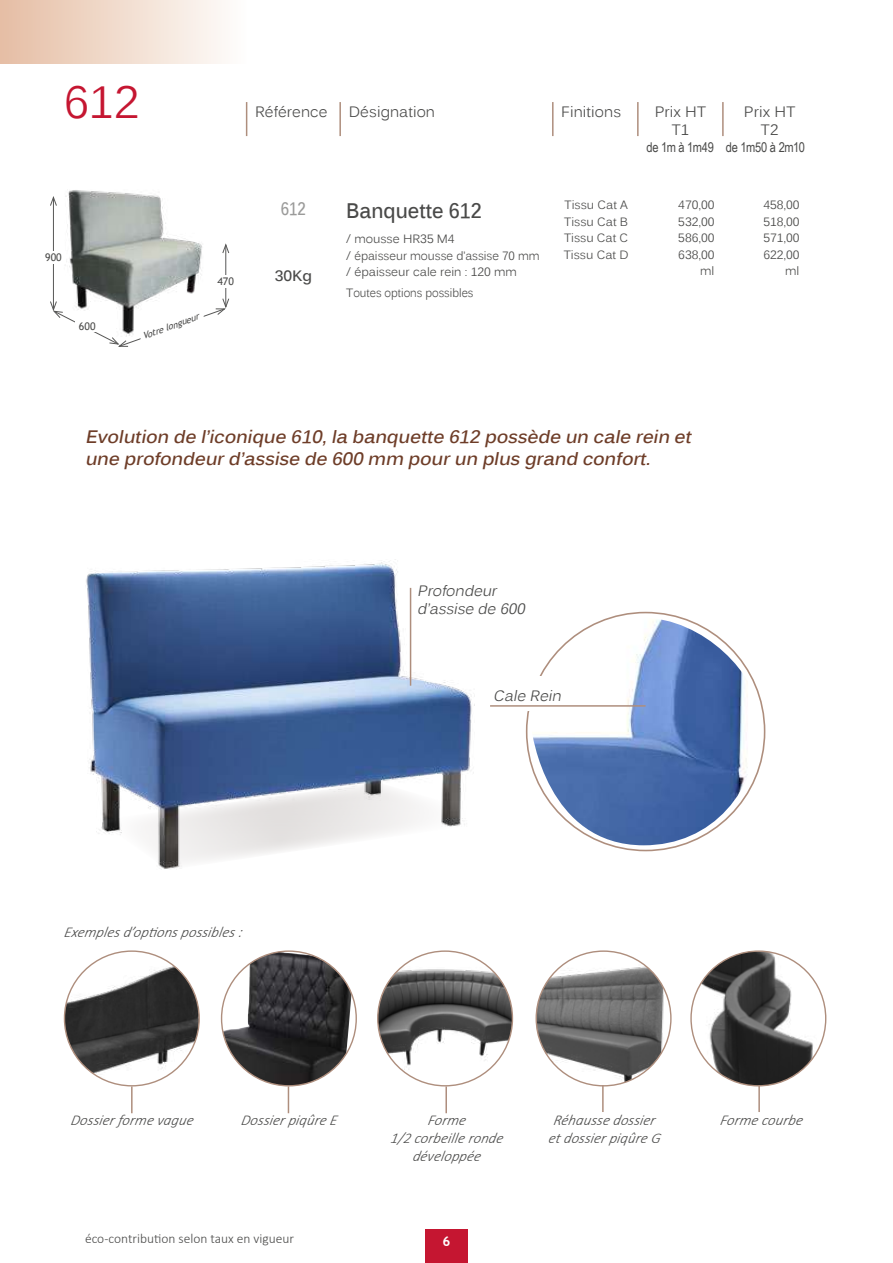
<style>
.page{position:relative;width:893px;height:1263px;background:#fff}
.page>*{position:absolute;margin:0;border:0;box-sizing:border-box;transform-origin:0 0}
.t1{font:45px "Kalinga";color:#c51631}
.t2{font:700 21px "Kalinga";color:#4a4a49;scale:.9 1}
.t3{font:italic 700 18px/21.6px "Kalinga";color:#6e3d28}
.t4{font:700 18px "Kalinga";color:#9b9b9a;scale:.8 1}
.t5{font:italic 300 15px/18px "Calibri";color:#4a4a49;text-align:center}
.t6{font:15px/18px "Kalinga";letter-spacing:.005em;color:#4a4a49;text-align:center}
.t7{font:italic 15px/18px "Kalinga";color:#4a4a49}
.t8{font:700 15px "Kalinga";color:#4a4a49}
.t9{font:300 13.5px "Calibri";color:#4a4a49}
.t10{font:13.5px "Arial Narrow";letter-spacing:-.015em;color:#4a4a49}
.t11{font:700 13.5px "Trebuchet MS";color:#fff}
.t12{font:12px/16.5px "Kalinga";color:#4a4a49;text-align:right}
.t13{font:10.5px "Trebuchet MS";color:#4a4a49}
.t14{font:italic 9px "Trebuchet MS";color:#4a4a49}
</style>
<div class="page">
<div style="left:425px;top:1229px;width:43px;height:34px;background:#c51631"></div>
<div style="left:0;top:0;width:247px;height:64px;background:linear-gradient(to right,#e5bda3,#fefefd)"></div>
<hr style="left:246px;top:102px;width:1px;height:34px;background:#ae8e7d">
<hr style="left:339px;top:102px;width:2px;height:34px;background:#ae8e7d">
<hr style="left:552px;top:102px;width:2px;height:34px;background:#ae8e7d">
<hr style="left:637px;top:102px;width:2px;height:34px;background:#ae8e7d">
<hr style="left:722px;top:102px;width:2px;height:34px;background:#ae8e7d">
<img style="left:65px;top:190px;width:137px;height:108px">
<img style="left:86px;top:559px;width:388px;height:310px">
<hr style="left:53px;top:197px;width:1px;height:113px;background:#575756">
<svg style="left:50px;top:196px;width:7px;height:10px"></svg>
<hr style="left:226px;top:245px;width:1px;height:62px;background:#575756">
<svg style="left:222px;top:243px;width:7px;height:11px"></svg>
<div style="left:41px;top:251px;width:25px;height:12px;background:#fff"></div>
<svg style="left:50px;top:298px;width:179px;height:49px"></svg>
<div style="left:213px;top:275px;width:25px;height:12px;background:#fff"></div>
<svg style="left:525px;top:611px;width:241px;height:241px"></svg>
<div style="left:493px;top:676px;width:98px;height:34px;background:#fff"></div>
<hr style="left:490px;top:705px;width:156px;height:2px;background:#ae8e7d">
<hr style="left:410px;top:588px;width:1px;height:98px;background:#ae8e7d">
<img style="left:64px;top:951px;width:135px;height:135px;border-radius:67px">
<hr style="left:131px;top:1086px;width:2px;height:27px;background:#ae8e7d">
<img style="left:223px;top:952px;width:129px;height:134px">
<svg style="left:288px;top:1086px;width:1px;height:27px"></svg>
<img style="left:378px;top:952px;width:134px;height:130px">
<hr style="left:445px;top:1086px;width:2px;height:27px;background:#ae8e7d">
<img style="left:537px;top:959px;width:134px;height:127px">
<hr style="left:602px;top:1085px;width:2px;height:27px;background:#ae8e7d">
<img style="left:692px;top:952px;width:133px;height:133px">
<hr style="left:758px;top:1085px;width:2px;height:27px;background:#ae8e7d">
<div style="left:417px;top:574px;width:121px;height:46px;background:#fff"></div>
<h1 class="t1" style="left:64px;top:73px;width:77px">612</h1>
<p class="t13" style="left:45px;top:251px;width:18px">900</p>
<p class="t13" style="left:79px;top:319px;width:18px">600</p>
<p class="t14" style="left:141px;top:331px;width:61px;rotate:-20deg">Votre longueur</p>
<p class="t13" style="left:217px;top:275px;width:18px">470</p>
<p class="t6" style="left:255px;top:104px;width:74px">Référence</p>
<p class="t6" style="left:349px;top:104px;width:88px">Désignation</p>
<p class="t6" style="left:561px;top:104px;width:61px">Finitions</p>
<p class="t6" style="left:655px;top:104px;width:53px">Prix HT<br>T1</p>
<p class="t6" style="left:744px;top:104px;width:53px">Prix HT<br>T2</p>
<p class="t10" style="left:647px;top:137px;width:160px">de 1m à 1m49 de 1m50 à 2m10</p>
<h3 class="t4" style="left:281px;top:197px;width:33px">612</h3>
<p class="t8" style="left:275px;top:266px;width:39px">30Kg</p>
<h2 class="t2" style="left:346px;top:197px;width:152px">Banquette 612</h2>
<p class="t12" style="left:346px;top:232px;width:195px;text-align:left">/ mousse HR35 M4<br>/ épaisseur mousse d’assise 70 mm / épaisseur cale rein : 120 mm</p>
<p class="t12" style="left:346px;top:286px;width:129px">Toutes options possibles</p>
<p class="t12" style="left:564px;top:198px;width:66px;text-align:justify">Tissu Cat A Tissu Cat B Tissu Cat C Tissu Cat D</p>
<p class="t12" style="left:678px;top:198px;width:38px">470,00<br>532,00<br>586,00<br>638,00 ml</p>
<p class="t12" style="left:763px;top:198px;width:38px">458,00<br>518,00<br>571,00<br>622,00 ml</p>
<h3 class="t3" style="left:85px;top:428px;width:612px">Evolution de l’iconique 610,la banquette 612 possède un cale rein et une profondeurd’assise de 600 mm pourun plus grand confort.</h3>
<p class="t7" style="left:417px;top:583px;width:113px">Profondeur d’assise de 600</p>
<p class="t5" style="left:64px;top:923px;width:183px">Exemplesd’optionspossibles:</p>
<p class="t7" style="left:493px;top:688px;width:73px">Cale Rein</p>
<p class="t5" style="left:71px;top:1111px;width:127px">Dossierforme vague</p>
<p class="t5" style="left:241px;top:1111px;width:101px">Dossierpiqûre E</p>
<p class="t5" style="left:390px;top:1111px;width:118px">Forme<br>1/2 corbeille ronde développée</p>
<p class="t5" style="left:548px;top:1111px;width:117px">Réhausse dossier etdossierpiqûre G</p>
<p class="t5" style="left:720px;top:1111px;width:87px">Forme courbe</p>
<p class="t9" style="left:85px;top:1230px;width:211px">éco-contribution selon taux en vigueur</p>
<p class="t11" style="left:443px;top:1233px;width:9px">6</p>
</div>
